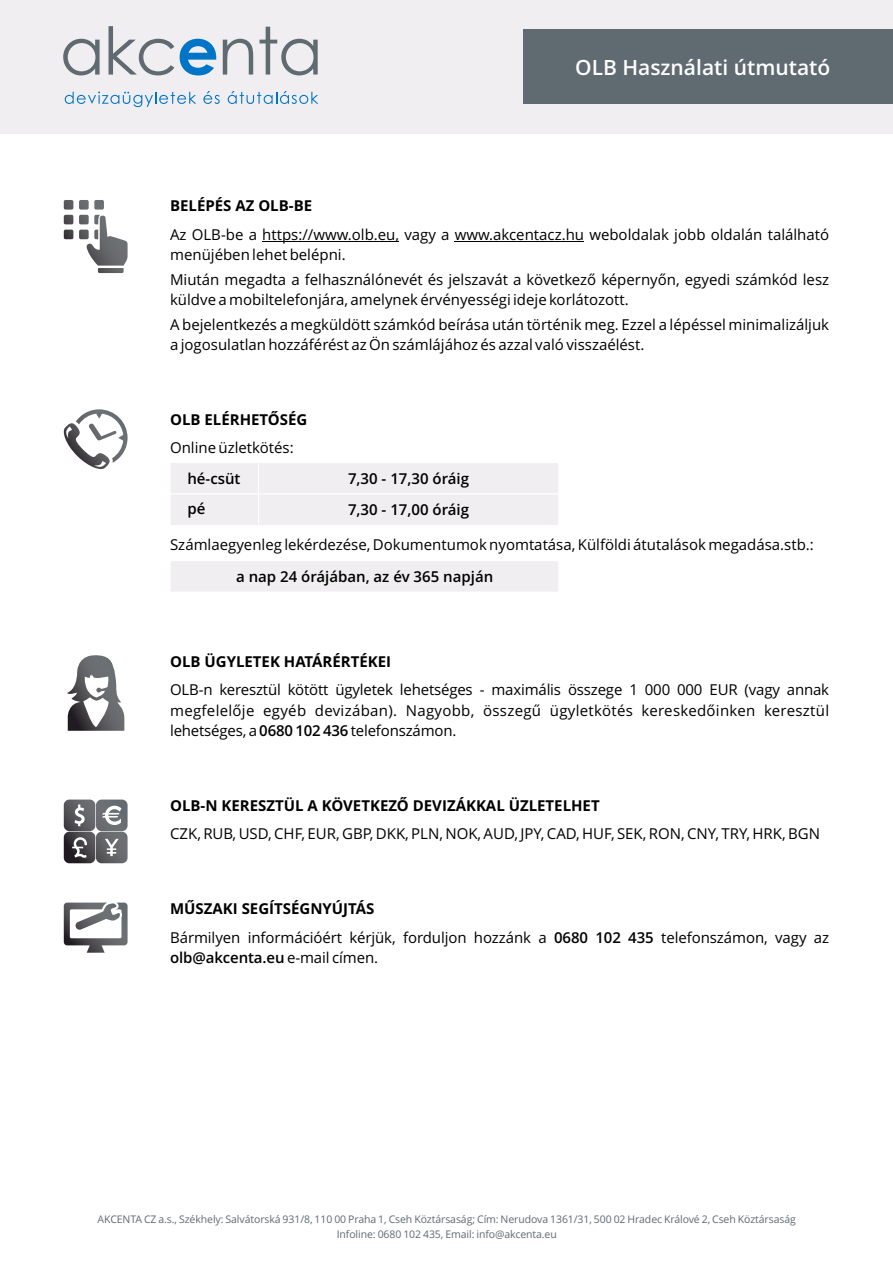
<style>
.page{position:relative;width:893px;height:1263px;background:#fff}
.page>*{position:absolute;margin:0;border:0;box-sizing:border-box;transform-origin:0 0}
.t1{font:600 21px "Open Sans";color:#fefefe}
.t2{font:15px/20.4px "Open Sans";color:#000}
.t3{font:700 15px "Open Sans";color:#000}
.t4{font:600 15px "Open Sans";color:#000}
.t5{font:10.5px/14.2px "Open Sans";letter-spacing:-.01em;color:#606a71;text-align:center}
.s1{font-weight:600}
.s2{font-weight:700}
.s3{font-weight:400}
</style>
<div class="page">
<div style="left:0;top:0;width:893px;height:133px;background:#f0eef0"></div>
<div style="left:171px;top:463px;width:387px;height:62px;background:#f0eef0"></div>
<div style="left:171px;top:561px;width:387px;height:31px;background:#f0eef0"></div>
<svg style="left:63px;top:409px;width:65px;height:60px"></svg>
<svg style="left:67px;top:655px;width:57px;height:76px"></svg>
<hr style="left:262px;top:241px;width:137px;height:1px;background:#000">
<hr style="left:455px;top:241px;width:129px;height:1px;background:#000">
<svg style="left:64px;top:200px;width:64px;height:73px"></svg>
<svg style="left:64px;top:799px;width:64px;height:64px;background:#757679"></svg>
<svg style="left:64px;top:902px;width:64px;height:51px"></svg>
<svg style="left:65px;top:92px;width:131px;height:15px"></svg>
<svg style="left:203px;top:91px;width:17px;height:13px"></svg>
<svg style="left:228px;top:91px;width:90px;height:13px"></svg>
<svg style="left:63px;top:26px;width:255px;height:49px"></svg>
<div style="left:523px;top:30px;width:370px;height:74px;background:#606a71"></div>
<h1 class="t1" style="left:575px;top:59px;width:257px">OLB Használati útmutató</h1>
<p class="t3" style="left:170px;top:200px;width:144px">BELÉPÉS AZ OLB-BE</p>
<p class="t2" style="left:170px;top:226px;width:661px">Az OLB-be a https://www.olb.eu, vagy a www.akcentacz.hu weboldalak jobb oldalán található menüjében lehet belépni.</p>
<p class="t2" style="left:170px;top:270px;width:661px">Miután megadta a felhasználónevét és jelszavát a következő képernyőn, egyedi számkód lesz küldve a mobiltelefonjára, amelynek érvényességi ideje korlátozott.</p>
<p class="t2" style="left:170px;top:315px;width:661px">A bejelentkezés a megküldött számkód beírása után történik meg. Ezzel a lépéssel minimalizáljuk a jogosulatlan hozzáférést az Ön számlájához és azzal való visszaélést.</p>
<p class="t3" style="left:170px;top:413px;width:139px">OLB ELÉRHETŐSÉG</p>
<p class="t2" style="left:170px;top:439px;width:125px">Online üzletkötés:</p>
<p class="t4" style="left:187px;top:472px;width:55px">hé-csüt</p>
<p class="t4" style="left:348px;top:472px;width:123px">7,30 - 17,30 óráig</p>
<p class="t4" style="left:187px;top:502px;width:19px">pé</p>
<p class="t4" style="left:348px;top:504px;width:123px">7,30 - 17,00 óráig</p>
<p class="t2" style="left:170px;top:536px;width:645px">Számlaegyenleg lekérdezése, Dokumentumok nyomtatása, Külföldi átutalások megadása.stb.:</p>
<p class="t4" style="left:236px;top:570px;width:259px">a nap 24 órájában, az év 365 napján</p>
<p class="t3" style="left:170px;top:655px;width:223px">OLB ÜGYLETEK HATÁRÉRTÉKEI</p>
<p class="t2" style="left:170px;top:681px;width:661px;text-align:justify">OLB-n keresztül kötött ügyletek lehetséges - maximális összege 1 000 000 EUR (vagy annak megfelelője egyéb devizában). Nagyobb, összegű ügyletkötés kereskedőinken keresztül lehetséges, a <span class="s1">0680 102 436</span> telefonszámon.</p>
<p class="t3" style="left:170px;top:799px;width:431px">OLB-N KERESZTÜL A KÖVETKEZŐ DEVIZÁKKAL ÜZLETELHET</p>
<p class="t2" style="left:170px;top:825px;width:651px">CZK, RUB, USD, CHF, EUR, GBP, DKK, PLN, NOK, AUD, JPY, CAD, HUF, SEK, RON, CNY, TRY, HRK, BGN</p>
<p class="t2" style="left:170px;top:896px;width:661px;line-height:28.7px"><span class="s2">MŰSZAKI SEGÍTSÉGNYÚJTÁS<br></span>Bármilyen információért kérjük, forduljon hozzánk a <span class="s1">0680 102 435</span> telefonszámon, vagy az</p>
<p class="t4" style="left:170px;top:952px;width:210px">olb@akcenta.eu <span class="s3">e-mail címen.</span></p>
<p class="t5" style="left:98px;top:1213px;width:700px">AKCENTA CZ a.s., Székhely: Salvátorská 931/8, 110 00 Praha 1, Cseh Köztársaság; Cím: Nerudova 1361/31, 500 02 Hradec Králové 2, Cseh Köztársaság<br>Infoline: 0680 102 435, Email: info@akcenta.eu</p>
</div>
